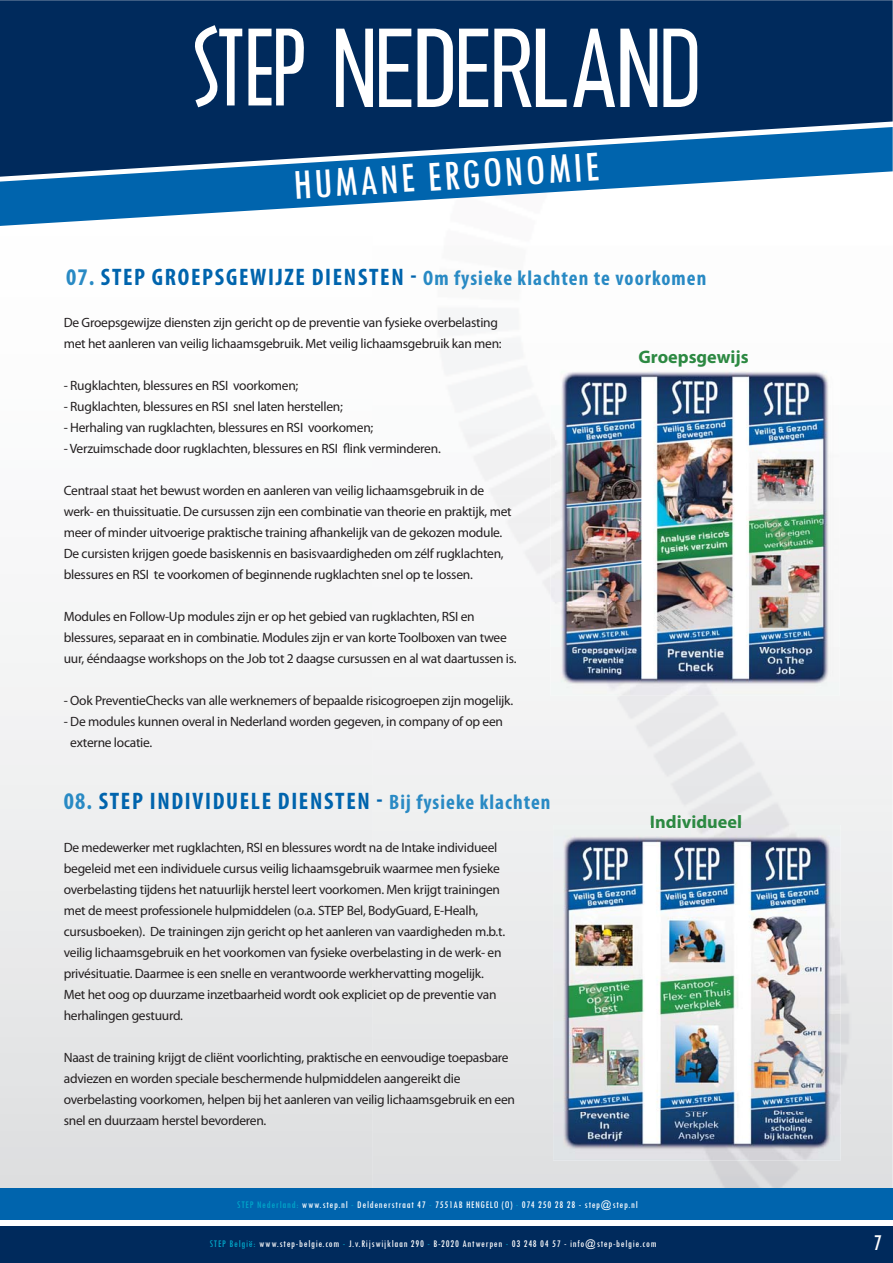
<style>
.page{position:relative;width:893px;height:1263px;background:#fff}
.page>*{position:absolute;margin:0;border:0;box-sizing:border-box;transform-origin:0 0}
.t1{font:condensed 44.25px "Tw Cen";color:#fff}
.t2{font:700 condensed 24px "Myriad Pro";letter-spacing:.07em;color:#0064ad}
.t3{font:condensed 23.55px "Tw Cen";color:#fff}
.t4{font:700 condensed 21px "Myriad Pro";letter-spacing:.05em;color:#298ac4}
.t5{font:700 18.15px "Myriad Pro";color:#2c8942}
.t6{font:13.5px/21px "Myriad Pro";letter-spacing:-.02em;color:#231f20}
.t7{font:condensed 10.5px "Tw Cen";letter-spacing:.075em;color:#fff}
.s1{font-size:24px}
.s2{font-size:24px;color:#0064ad}
.s3{color:#298ac4}
.s4{font-size:21px;color:#298ac4}
.s5{color:#00a9cb}
</style>
<div class="page">
<svg style="left:0;top:635px;width:373px;height:553px"></svg>
<div style="left:0;top:1226px;width:893px;height:37px;background:#002a5c"></div>
<div style="left:0;top:1188px;width:893px;height:32px;background:#0064ad"></div>
<svg style="left:0;top:177px;width:800px;height:49px"></svg>
<svg style="left:0;top:0;width:893px;height:177px;background:#0a3c70"></svg>
<svg style="left:192px;top:25px;width:112px;height:82px"></svg>
<svg style="left:336px;top:29px;width:361px;height:78px"></svg>
<img style="left:550px;top:360px;width:289px;height:336px">
<img style="left:553px;top:825px;width:287px;height:336px">
<h1 class="t1" style="left:292px;top:161px;width:308px;rotate:-3deg">HUMANE ERGONOMIE</h1>
<h3 class="t4" style="left:66px;top:270px;width:642px"><span class="s1">07.</span> <span class="s2">STEP GROEPSGEWIJZE DIENSTEN -</span> Om fysieke klachten te voorkomen</h3>
<p class="t6" style="left:64px;top:313px;width:439px">De Groepsgewijze diensten zijn gericht op de preventie van fysieke overbelasting met het aanleren van veilig lichaamsgebruik. Met veilig lichaamsgebruik kan men:</p>
<p class="t6" style="left:64px;top:376px;width:236px">- Rugklachten, blessures en RSI voorkomen;</p>
<p class="t6" style="left:64px;top:397px;width:280px">- Rugklachten, blessures en RSI snel laten herstellen;</p>
<p class="t6" style="left:64px;top:418px;width:311px">- Herhaling van rugklachten, blessures en RSI voorkomen;</p>
<p class="t6" style="left:64px;top:439px;width:378px">- Verzuimschade door rugklachten, blessures en RSI flink verminderen.</p>
<p class="t6" style="left:64px;top:481px;width:449px">Centraal staat het bewust worden en aanleren van veilig lichaamsgebruik in de werk- en thuissituatie. De cursussen zijn een combinatie van theorie en praktijk, met meer of minder uitvoerige praktische training afhankelijk van de gekozen module.<br>De cursisten krijgen goede basiskennis en basisvaardigheden om zélf rugklachten, blessures en RSI te voorkomen of beginnende rugklachten snel op te lossen.</p>
<p class="t6" style="left:64px;top:607px;width:454px">Modules en Follow-Up modules zijn er op het gebied van rugklachten, RSI en blessures, separaat en in combinatie. Modules zijn er van korte Toolboxen van twee uur, ééndaagse workshops on the Job tot 2 daagse cursussen en al wat daartussen is.</p>
<p class="t6" style="left:64px;top:691px;width:451px">- Ook PreventieChecks van alle werknemers of bepaalde risicogroepen zijn mogelijk.</p>
<p class="t6" style="left:70px;top:712px;width:434px;text-indent:-6px">- De modules kunnen overal in Nederland worden gegeven, in company of op een externe locatie.</p>
<h2 class="t2" style="left:64px;top:792px;width:488px"><span class="s3">08.</span> STEP INDIVIDUELE DIENSTEN - <span class="s4">Bij fysieke klachten</span></h2>
<p class="t6" style="left:64px;top:838px;width:443px">De medewerker met rugklachten, RSI en blessures wordt na de Intake individueel begeleid met een individuele cursus veilig lichaamsgebruik waarmee men fysieke overbelasting tijdens het natuurlijk herstel leert voorkomen. Men krijgt trainingen met de meest professionele hulpmiddelen (o.a. STEP Bel, BodyGuard, E-Healh, cursusboeken). De trainingen zijn gericht op het aanleren van vaardigheden m.b.t. veilig lichaamsgebruik en het voorkomen van fysieke overbelasting in de werk- en privésituatie. Daarmee is een snelle en verantwoorde werkhervatting mogelijk.<br>Met het oog op duurzame inzetbaarheid wordt ook expliciet op de preventie van herhalingen gestuurd.</p>
<p class="t6" style="left:64px;top:1048px;width:453px">Naast de training krijgt de cliënt voorlichting, praktische en eenvoudige toepasbare adviezen en worden speciale beschermende hulpmiddelen aangereikt die overbelasting voorkomen, helpen bij het aanleren van veilig lichaamsgebruik en een snel en duurzaam herstel bevorderen.</p>
<h3 class="t5" style="left:638px;top:350px;width:112px">Groepsgewijs</h3>
<h3 class="t5" style="left:650px;top:815px;width:94px">Individueel</h3>
<p class="t7" style="left:237px;top:1199px;width:402px"><span class="s5">STEP Nederland:</span> www.step.nl <span class="s5">-</span> Deldenerstraat 47 <span class="s5">-</span> 7551AB HENGELO (O) <span class="s5">-</span> 074 250 28 28 - step@step.nl</p>
<p class="t7" style="left:210px;top:1238px;width:448px"><span class="s5">STEP België:</span> www.step-belgie.com <span class="s5">-</span> J.v.Rijswijklaan 290 <span class="s5">-</span> B-2020 Antwerpen <span class="s5">-</span> 03 248 04 57 - info@step-belgie.com</p>
<h3 class="t3" style="left:873px;top:1231px;width:10px">7</h3>
</div>
